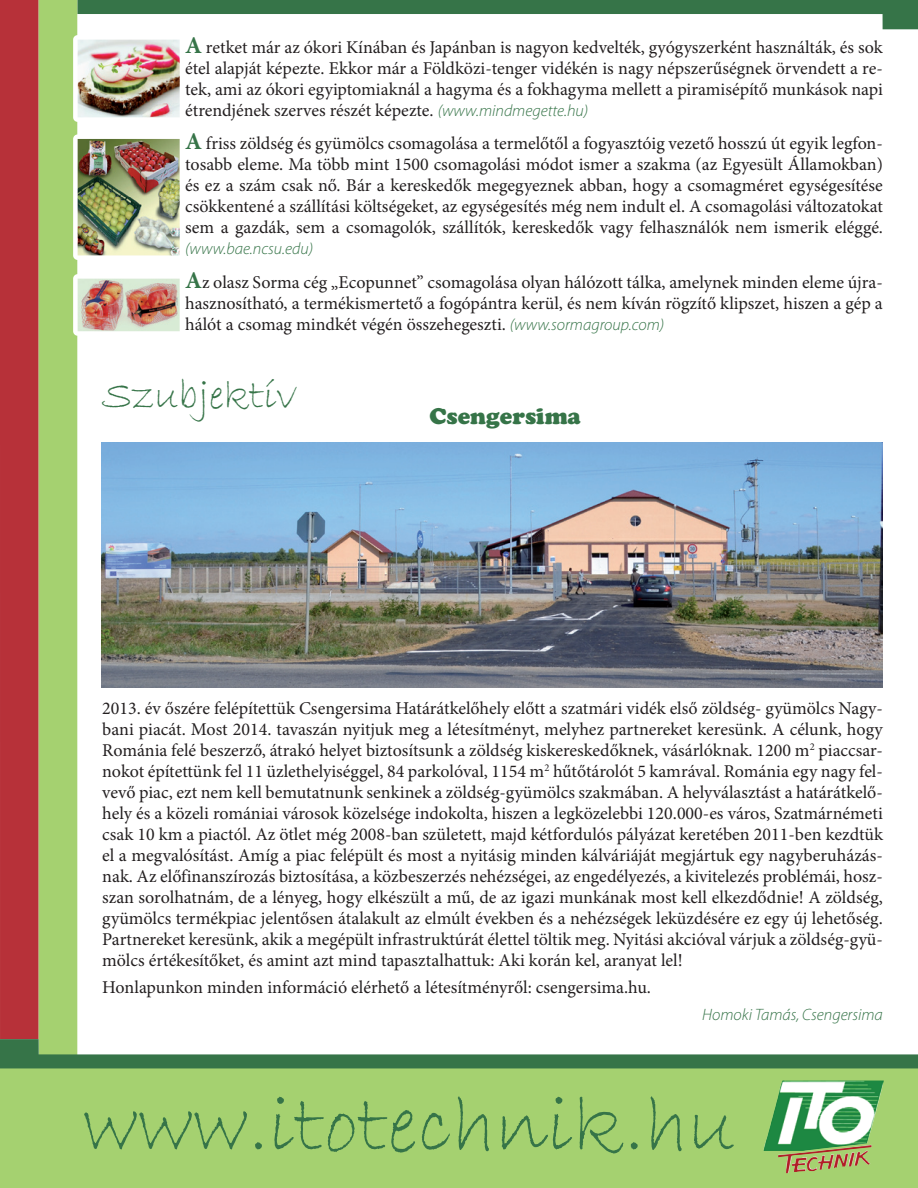
<style>
.page{position:relative;width:918px;height:1188px;background:#fff}
.page>*{position:absolute;margin:0;border:0;box-sizing:border-box;transform-origin:0 0}
.t1{font:84px "Bradley Hand Hacked";color:#367448}
.t2{font:42px "Bradley Hand Hacked";color:#367448}
.t3{font:22.5px "Cooper Black Std";color:#367448}
.t4{font:18px/21px "Minion Pro";color:#231f20;text-align:justify}
.t5{font:italic 300 16.5px "Myriad Pro";color:#367448}
.s1{font-weight:700;font-size:24px;color:#367448}
.s2{font-family:"Myriad Pro";font-weight:300;font-style:italic;font-size:16.5px;color:#367448}
</style>
<div class="page">
<div style="left:0;top:1068px;width:918px;height:120px;background:#a5d170"></div>
<svg style="left:77px;top:0;width:841px;height:29px"></svg>
<div style="left:0;top:0;width:39px;height:1039px;background:#b73139"></div>
<img style="left:764px;top:1081px;width:120px;height:92px">
<div style="left:39px;top:0;width:38px;height:1056px;background:#a5d170"></div>
<svg style="left:0;top:1039px;width:918px;height:29px"></svg>
<img style="left:102px;top:442px;width:781px;height:246px">
<img style="left:73px;top:35px;width:107px;height:87px">
<img style="left:73px;top:134px;width:107px;height:126px">
<img style="left:73px;top:274px;width:107px;height:62px">
<p class="t4" style="left:185px;top:36px;width:699px"><span class="s1">A</span> retket már az ókori Kínában és Japánban is nagyon kedvelték, gyógyszerként használták, és sok étel alapját képezte. Ekkor már a Földközi-tenger vidékén is nagy népszerűségnek örvendett a re&shy;tek, ami az ókori egyiptomiaknál a hagyma és a fokhagyma mellett a piramisépítő munkások napi étrendjének szerves részét képezte. <span class="s2">(www.mindmegette.hu)</span></p>
<p class="t4" style="left:185px;top:133px;width:699px"><span class="s1">A</span> friss zöldség és gyümölcs csomagolása a termelőtől a fogyasztóig vezető hosszú út egyik legfon&shy;tosabb eleme. Ma több mint 1500 csomagolási módot ismer a szakma (az Egyesült Államokban) és ez a szám csak nő. Bár a kereskedők megegyeznek abban, hogy a csomagméret egységesítése csökkentené a szállítási költségeket, az egységesítés még nem indult el. A csomagolási változatokat sem a gazdák, sem a csomagolók, szállítók, kereskedők vagy felhasználók nem ismerik eléggé.</p>
<p class="t5" style="left:185px;top:239px;width:129px">(www.bae.ncsu.edu)</p>
<p class="t4" style="left:185px;top:272px;width:699px"><span class="s1">A</span>z olasz Sorma cég „Ecopunnet” csomagolása olyan hálózott tálka, amelynek minden eleme újra&shy;hasznosítható, a termékismertető a fogópántra kerül, és nem kíván rögzítő klipszet, hiszen a gép a hálót a csomag mindkét végén összehegeszti. <span class="s2">(www.sormagroup.com)</span></p>
<h2 class="t2" style="left:102px;top:368px;width:196px">Szubjektív</h2>
<p class="t3" style="left:430px;top:402px;width:153px">Csengersima</p>
<p class="t4" style="left:102px;top:697px;width:782px">2013. év őszére felépítettük Csengersima Határátkelőhely előtt a szatmári vidék első zöldség- gyümölcs Nagy&shy;bani piacát. Most 2014. tavaszán nyitjuk meg a létesítményt, melyhez partnereket keresünk. A célunk, hogy Románia felé beszerző, átrakó helyet biztosítsunk a zöldség kiskereskedőknek, vásárlóknak. 1200 m<sup>2</sup> piaccsar&shy;nokot építettünk fel 11 üzlethelyiséggel, 84 parkolóval, 1154 m<sup>2</sup> hűtőtárolót 5 kamrával. Románia egy nagy fel&shy;vevő piac, ezt nem kell bemutatnunk senkinek a zöldség-gyümölcs szakmában. A helyválasztást a határátkelő&shy;hely és a közeli romániai városok közelsége indokolta, hiszen a legközelebbi 120.000-es város, Szatmárnémeti csak 10 km a piactól. Az ötlet még 2008-ban született, majd kétfordulós pályázat keretében 2011-ben kezdtük el a megvalósítást. Amíg a piac felépült és most a nyitásig minden kálváriáját megjártuk egy nagyberuházás&shy;nak. Az előfinanszírozás biztosítása, a közbeszerzés nehézségei, az engedélyezés, a kivitelezés problémái, hosz&shy;szan sorolhatnám, de a lényeg, hogy elkészült a mű, de az igazi munkának most kell elkezdődnie! A zöldség, gyümölcs termékpiac jelentősen átalakult az elmúlt években és a nehézségek leküzdésére ez egy új lehetőség.<br>Partnereket keresünk, akik a megépült infrastruktúrát élettel töltik meg. Nyitási akcióval várjuk a zöldség-gyü&shy;mölcs értékesítőket, és amint azt mind tapasztalhattuk: Aki korán kel, aranyat lel!</p>
<p class="t4" style="left:102px;top:977px;width:550px">Honlapunkon minden információ elérhető a létesítményről: csengersima.hu.</p>
<p class="t5" style="left:702px;top:1005px;width:182px">Homoki Tamás, Csengersima</p>
<h1 class="t1" style="left:83px;top:1072px;width:654px">www.itotechnik.hu</h1>
</div>
